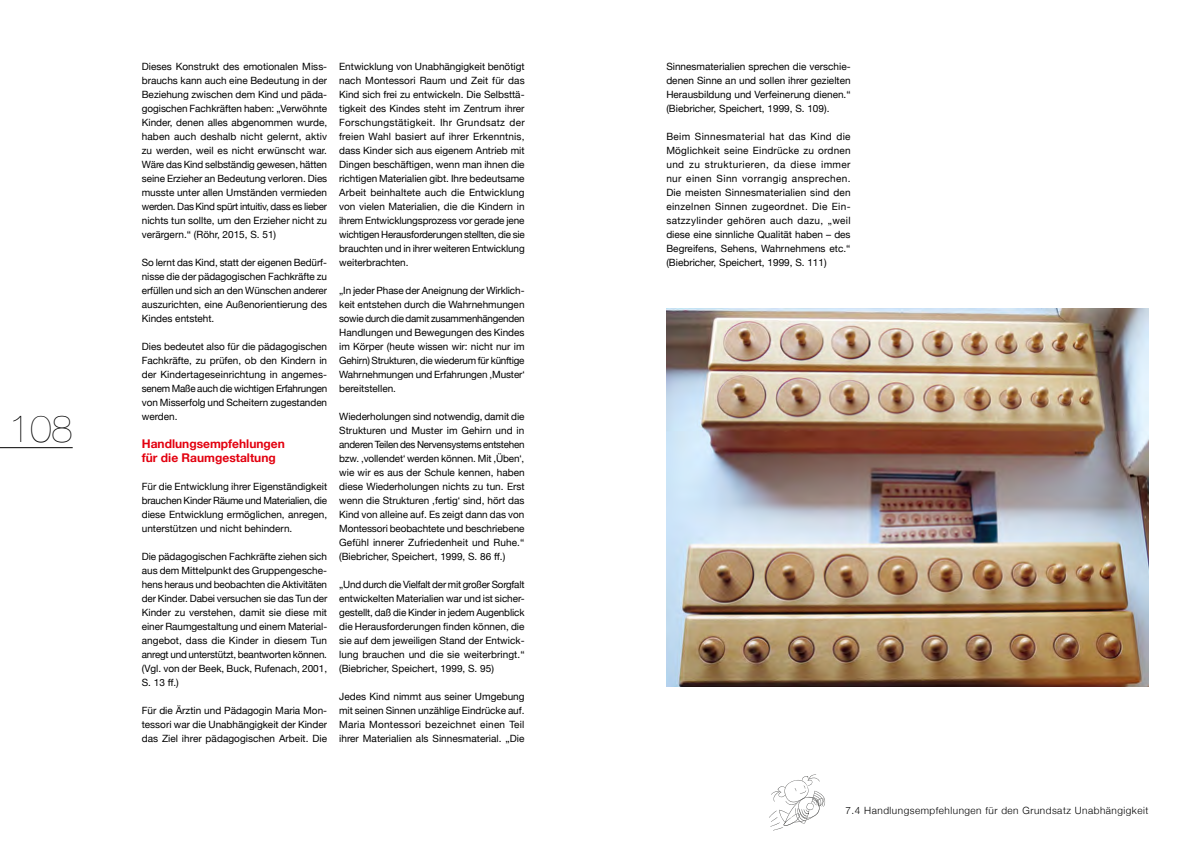
<style>
.page{position:relative;width:1191px;height:842px;background:#fff}
.page>*{position:absolute;margin:0;border:0;box-sizing:border-box;transform-origin:0 0}
.t1{font:200 38px "Helvetica Neue";color:#000}
.t2{font:700 12px/14.4px "Helvetica Neue";color:#e3000f}
.Lauftext{font:10px/14px "Helvetica Neue";color:#000;text-align:justify}
.t3{font:300 10px "Helvetica Neue";letter-spacing:.05em;color:#000}
</style>
<div class="page">
<hr style="left:0;top:447px;width:73px;height:1px;background:#000">
<svg style="left:769px;top:774px;width:56px;height:57px"></svg>
<img style="left:666px;top:308px;width:482px;height:378px">
<h1 class="t1" style="left:9px;top:399px;width:65px">108</h1>
<p class="Lauftext" style="left:142px;top:60px;width:187px">Dieses Konstrukt des emotionalen Miss&shy;brauchs kann auch eine Bedeutung in der Beziehung zwischen dem Kind und päda&shy;gogischen Fachkräften haben: „Verwöhnte Kinder, denen alles abgenommen wurde, haben auch deshalb nicht gelernt, aktiv zu werden, weil es nicht erwünscht war.<br>Wäre das Kind selbständig gewesen, hätten seine Erzieher an Bedeutung verloren. Dies musste unter allen Umständen vermieden werden. Das Kind spürt intuitiv, dass es lieber nichts tun sollte, um den Erzieher nicht zu verärgern.“ (Röhr, 2015, S. 51)</p>
<p class="Lauftext" style="left:142px;top:256px;width:187px">So lernt das Kind, statt der eigenen Bedürf&shy;nisse die der pädagogischen Fachkräfte zu erfüllen und sich an den Wünschen anderer auszurichten, eine Außenorientierung des Kindes entsteht.</p>
<p class="Lauftext" style="left:142px;top:340px;width:187px">Dies bedeutet also für die pädagogischen Fachkräfte, zu prüfen, ob den Kindern in der Kindertageseinrichtung in angemes&shy;senem Maße auch die wichtigen Erfahrungen von Misserfolg und Scheitern zugestanden werden.</p>
<h2 class="t2" style="left:142px;top:437px;width:145px">Handlungsempfehlungen für die Raumgestaltung</h2>
<p class="Lauftext" style="left:142px;top:480px;width:187px">Für die Entwicklung ihrer Eigenständigkeit brauchen Kinder Räume und Materialien, die diese Entwicklung ermöglichen, anregen, unterstützen und nicht behindern.</p>
<p class="Lauftext" style="left:142px;top:550px;width:187px">Die pädagogischen Fachkräfte ziehen sich aus dem Mittelpunkt des Gruppengesche&shy;hens heraus und beobachten die Aktivitäten der Kinder. Dabei versuchen sie das Tun der Kinder zu verstehen, damit sie diese mit einer Raumgestaltung und einem Material&shy;angebot, dass die Kinder in diesem Tun anregt und unterstützt, beantworten können. (Vgl. von der Beek, Buck, Rufenach, 2001, S. 13 ff.)</p>
<p class="Lauftext" style="left:142px;top:704px;width:187px">Für die Ärztin und Pädagogin Maria Mon&shy;tessori war die Unabhängigkeit der Kinder das Ziel ihrer pädagogischen Arbeit. Die</p>
<p class="Lauftext" style="left:339px;top:60px;width:187px">Entwicklung von Unabhängigkeit benötigt nach Montessori Raum und Zeit für das Kind sich frei zu entwickeln. Die Selbsttä&shy;tigkeit des Kindes steht im Zentrum ihrer Forschungstätigkeit. Ihr Grundsatz der freien Wahl basiert auf ihrer Erkenntnis, dass Kinder sich aus eigenem Antrieb mit Dingen beschäftigen, wenn man ihnen die richtigen Materialien gibt. Ihre bedeutsame Arbeit beinhaltete auch die Entwicklung von vielen Materialien, die die Kindern in ihrem Entwicklungsprozess vor gerade jene wichtigen Herausforderungen stellten, die sie brauchten und in ihrer weiteren Entwicklung weiterbrachten.</p>
<p class="Lauftext" style="left:339px;top:284px;width:187px">„In jeder Phase der Aneignung der Wirklich&shy;keit entstehen durch die Wahrnehmungen sowie durch die damit zusammenhängenden Handlungen und Bewegungen des Kindes im Körper (heute wissen wir: nicht nur im Gehirn) Strukturen, die wiederum für künftige Wahrnehmungen und Erfahrungen ‚Musterʻ bereitstellen.</p>
<p class="Lauftext" style="left:339px;top:410px;width:187px">Wiederholungen sind notwendig, damit die Strukturen und Muster im Gehirn und in anderen Teilen des Nervensystems entstehen bzw. ‚vollendetʻ werden können. Mit ‚Übenʻ, wie wir es aus der Schule kennen, haben diese Wiederholungen nichts zu tun. Erst wenn die Strukturen ‚fertigʻ sind, hört das Kind von alleine auf. Es zeigt dann das von Montessori beobachtete und beschriebene Gefühl innerer Zufriedenheit und Ruhe.“ (Biebricher, Speichert, 1999, S. 86 ff.)</p>
<p class="Lauftext" style="left:339px;top:578px;width:187px">„Und durch die Vielfalt der mit großer Sorgfalt entwickelten Materialien war und ist sicher&shy;gestellt, daß die Kinder in jedem Augenblick die Herausforderungen finden können, die sie auf dem jeweiligen Stand der Entwick&shy;lung brauchen und die sie weiterbringt.“ (Biebricher, Speichert, 1999, S. 95)</p>
<p class="Lauftext" style="left:339px;top:690px;width:187px">Jedes Kind nimmt aus seiner Umgebung mit seinen Sinnen unzählige Eindrücke auf.<br>Maria Montessori bezeichnet einen Teil ihrer Materialien als Sinnesmaterial. „Die</p>
<p class="Lauftext" style="left:666px;top:60px;width:186px">Sinnesmaterialien sprechen die verschie&shy;denen Sinne an und sollen ihrer gezielten Herausbildung und Verfeinerung dienen.“ (Biebricher, Speichert, 1999, S. 109).</p>
<p class="Lauftext" style="left:666px;top:130px;width:186px">Beim Sinnesmaterial hat das Kind die Möglichkeit seine Eindrücke zu ordnen und zu strukturieren, da diese immer nur einen Sinn vorrangig ansprechen.<br>Die meisten Sinnesmaterialien sind den einzelnen Sinnen zugeordnet. Die Ein&shy;satzzylinder gehören auch dazu, „weil diese eine sinnliche Qualität haben – des Begreifens, Sehens, Wahrnehmens etc.“ (Biebricher, Speichert, 1999, S. 111)</p>
<p class="t3" style="left:845px;top:802px;width:304px">7.4 Handlungsempfehlungen für den Grundsatz Unabhängigkeit</p>
</div>
